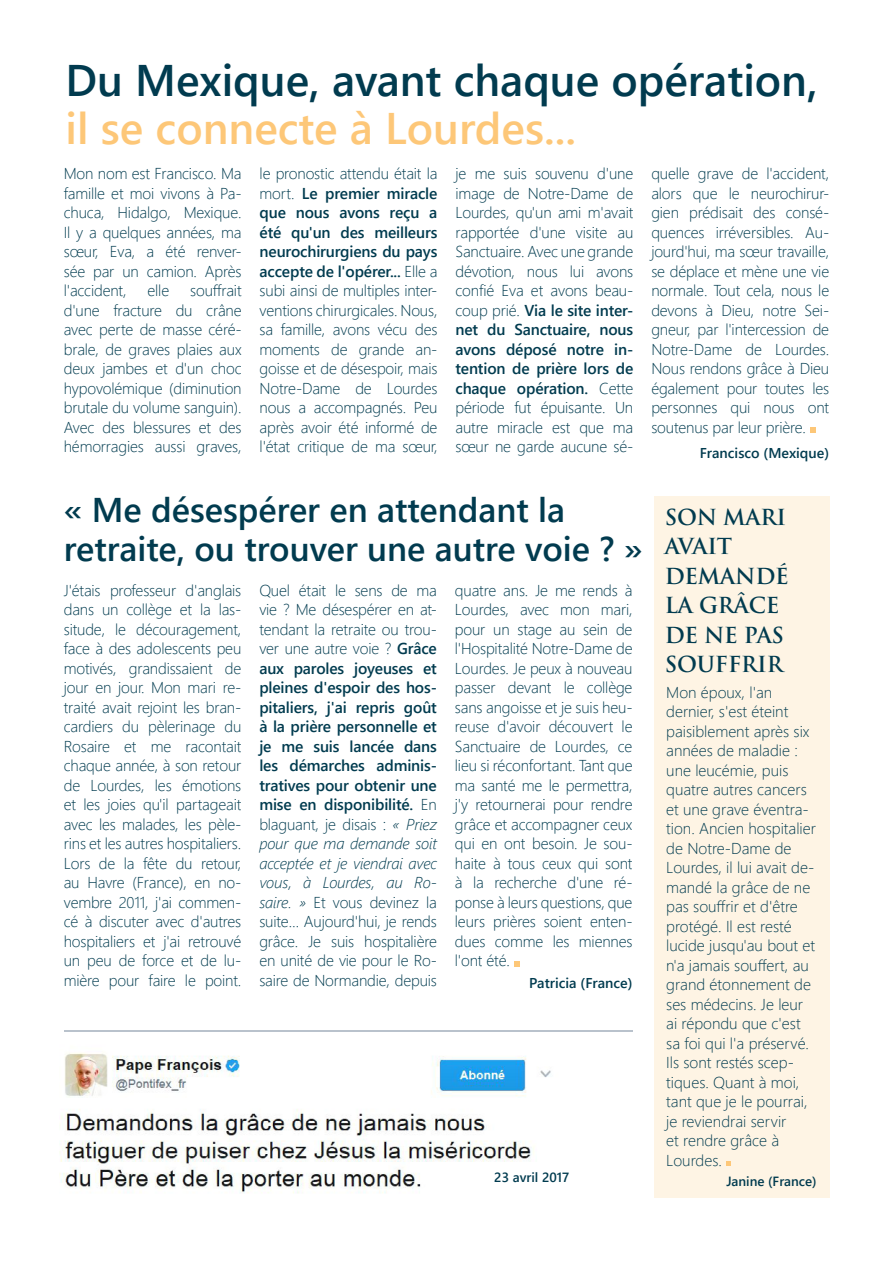
<style>
.page{position:relative;width:893px;height:1263px;background:#fff}
.page>*{position:absolute;margin:0;border:0;box-sizing:border-box;transform-origin:0 0}
.t1{font:44.25px/48px "Webly Sleek UI Semibold";color:#013b4f}
.t2{font:34.35px "Webly Sleek UI Semibold";color:#013b4f}
.t3{font:700 21.6px/29.5px "Trajan";letter-spacing:-.01em;color:#013b4f}
.t4{font:15.75px/19.5px "Webly Sleek UI Light";letter-spacing:-.01em;color:#013b4f;text-align:justify}
.t5{font:14.25px "Webly Sleek UI Semibold";color:#013b4f}
.t6{font:13.35px "Webly Sleek UI Semibold";color:#013b4f}
.s1{color:#fdc778}
.s2{font-family:"Webly Sleek UI Semibold"}
.s3{font-style:italic}
</style>
<div class="page">
<svg style="left:810px;top:427px;width:5px;height:5px"></svg>
<div style="left:654px;top:497px;width:175px;height:701px;background:#fef4e4"></div>
<svg style="left:726px;top:1161px;width:5px;height:5px"></svg>
<svg style="left:514px;top:961px;width:5px;height:5px"></svg>
<img style="left:59px;top:1053px;width:492px;height:140px">
<hr style="left:65px;top:1030px;width:567px;height:1px;background:#b9c2cc">
<p class="t1" style="left:66px;top:55px;width:754px">Du Mexique, avant chaque opération, <span class="s1">il se connecte à Lourdes...</span></p>
<p class="t4" style="left:64px;top:163px;width:179px">Mon nom est Francisco. Ma famille et moi vivons à Pa&shy;chuca, Hidalgo, Mexique.<br>Il y a quelques années, ma sœur, Eva, a été renver&shy;sée par un camion. Après l'accident,</p>
<p class="t4" style="left:260px;top:163px;width:179px">le pronostic attendu était la mort. <span class="s2">Le premier miracle que nous avons reçu a été qu'un des meilleurs neurochirurgiens du pays accepte de l'opérer...</span> Elle a subi ainsi de multiples inter&shy;ventions chirurgicales. Nous, sa famille, avons vécu des moments de grande an&shy;goisse et de désespoir, mais Notre-Dame de Lourdes nous a accompagnés. Peu après avoir été informé de l'état critique de ma sœur,</p>
<p class="t4" style="left:455px;top:163px;width:179px">je me suis souvenu d'une image de Notre-Dame de Lourdes, qu'un ami m'avait rapportée d'une visite au Sanctuaire. Avec une grande dévotion, nous lui avons confié Eva et avons beau&shy;coup prié. <span class="s2">Via le site inter&shy;net du Sanctuaire, nous avons déposé notre in&shy;tention de prière lors de chaque opération.</span> Cette période fut épuisante. Un autre miracle est que ma sœur ne garde aucune sé-</p>
<p class="t4" style="left:651px;top:163px;width:179px">quelle grave de l'accident, alors que le neurochirur&shy;gien prédisait des consé&shy;quences irréversibles. Au&shy;jourd'hui, ma sœur travaille, se déplace et mène une vie normale. Tout cela, nous le devons à Dieu, notre Sei&shy;gneur, par l'intercession de Notre-Dame de Lourdes.<br>Nous rendons grâce à Dieu également pour toutes les personnes qui nous ont soutenus par leur prière.</p>
<p class="t4" style="left:64px;top:280px;width:179px;text-indent:126px">souffrait d'une fracture du crâne avec perte de masse céré&shy;brale, de graves plaies aux deux jambes et d'un choc hypovolémique (diminution brutale du volume sanguin).<br>Avec des blessures et des hémorragies aussi graves,</p>
<p class="t4" style="left:148px;top:280px;width:23px">elle</p>
<p class="t5" style="left:700px;top:442px;width:131px">Francisco (Mexique)</p>
<p class="t2" style="left:64px;top:483px;width:503px">« Me désespérer en attendant la</p>
<p class="t2" style="left:64px;top:522px;width:580px">retraite, ou trouver une autre voie ? »</p>
<p class="t4" style="left:64px;top:580px;width:179px">J'étais professeur d'anglais dans un collège et la las&shy;situde, le découragement, face à des adolescents peu motivés, grandissaient de jour en jour. Mon mari re&shy;traité avait rejoint les bran&shy;cardiers du pèlerinage du Rosaire et me racontait chaque année, à son retour de Lourdes, les émotions et les joies qu'il partageait avec les malades, les pèle&shy;rins et les autres hospitaliers.<br>Lors de la fête du retour, au Havre (France), en no&shy;vembre 2011, j'ai commen&shy;cé à discuter avec d'autres hospitaliers et j'ai retrouvé un peu de force et de lu&shy;mière pour faire le point.</p>
<p class="t4" style="left:259px;top:580px;width:179px">Quel était le sens de ma vie ? Me désespérer en at&shy;tendant la retraite ou trou&shy;ver une autre voie ? <span class="s2">Grâce aux paroles joyeuses et pleines d'espoir des hos&shy;pitaliers, j'ai repris goût à la prière personnelle et je me suis lancée dans les démarches adminis&shy;tratives pour obtenir une mise en disponibilité.</span> En blaguant, je disais : <span class="s3">« Priez pour que ma demande soit acceptée et je viendrai avec vous, à Lourdes, au Ro&shy;saire. »</span> Et vous devinez la suite… Aujourd'hui, je rends grâce. Je suis hospitalière en unité de vie pour le Ro&shy;saire de Normandie, depuis</p>
<p class="t4" style="left:455px;top:580px;width:179px">quatre ans. Je me rends à Lourdes, avec mon mari, pour un stage au sein de l'Hospitalité Notre-Dame de Lourdes. Je peux à nouveau passer devant le collège sans angoisse et je suis heu&shy;reuse d'avoir découvert le Sanctuaire de Lourdes, ce lieu si réconfortant. Tant que ma santé me le permettra, j'y retournerai pour rendre grâce et accompagner ceux qui en ont besoin. Je sou&shy;haite à tous ceux qui sont à la recherche d'une ré&shy;ponse à leurs questions, que leurs prières soient enten&shy;dues comme les miennes l'ont été.</p>
<p class="t5" style="left:529px;top:972px;width:105px">Patricia (France)</p>
<p class="t6" style="left:494px;top:1167px;width:76px">23 avril 2017</p>
<p class="t3" style="left:665px;top:502px;width:123px">SON MARI</p>
<p class="t3" style="left:665px;top:531px;width:69px">AVAIT</p>
<p class="t3" style="left:665px;top:561px;width:126px">DEMANDÉ</p>
<p class="t3" style="left:665px;top:590px;width:116px">LA GRÂCE</p>
<p class="t3" style="left:665px;top:620px;width:121px">DE NE PAS<br>SOUFFRIR</p>
<p class="t4" style="left:666px;top:682px;width:151px;text-align:left">Mon époux, l'an dernier, s'est éteint paisiblement après six années de maladie : une leucémie, puis quatre autres cancers et une grave éventra&shy;tion. Ancien hospitalier de Notre-Dame de<br>Lourdes, il lui avait de&shy;mandé la grâce de ne pas souffrir et d'être protégé. Il est resté lucide jusqu'au bout et n'a jamais souffert, au grand étonnement de ses médecins. Je leur ai répondu que c'est sa foi qui l'a préservé.<br>Ils sont restés scep&shy;tiques. Quant à moi, tant que je le pourrai, je reviendrai servir<br>et rendre grâce à<br>Lourdes.</p>
<p class="t6" style="left:726px;top:1171px;width:92px">Janine (France)</p>
</div>
